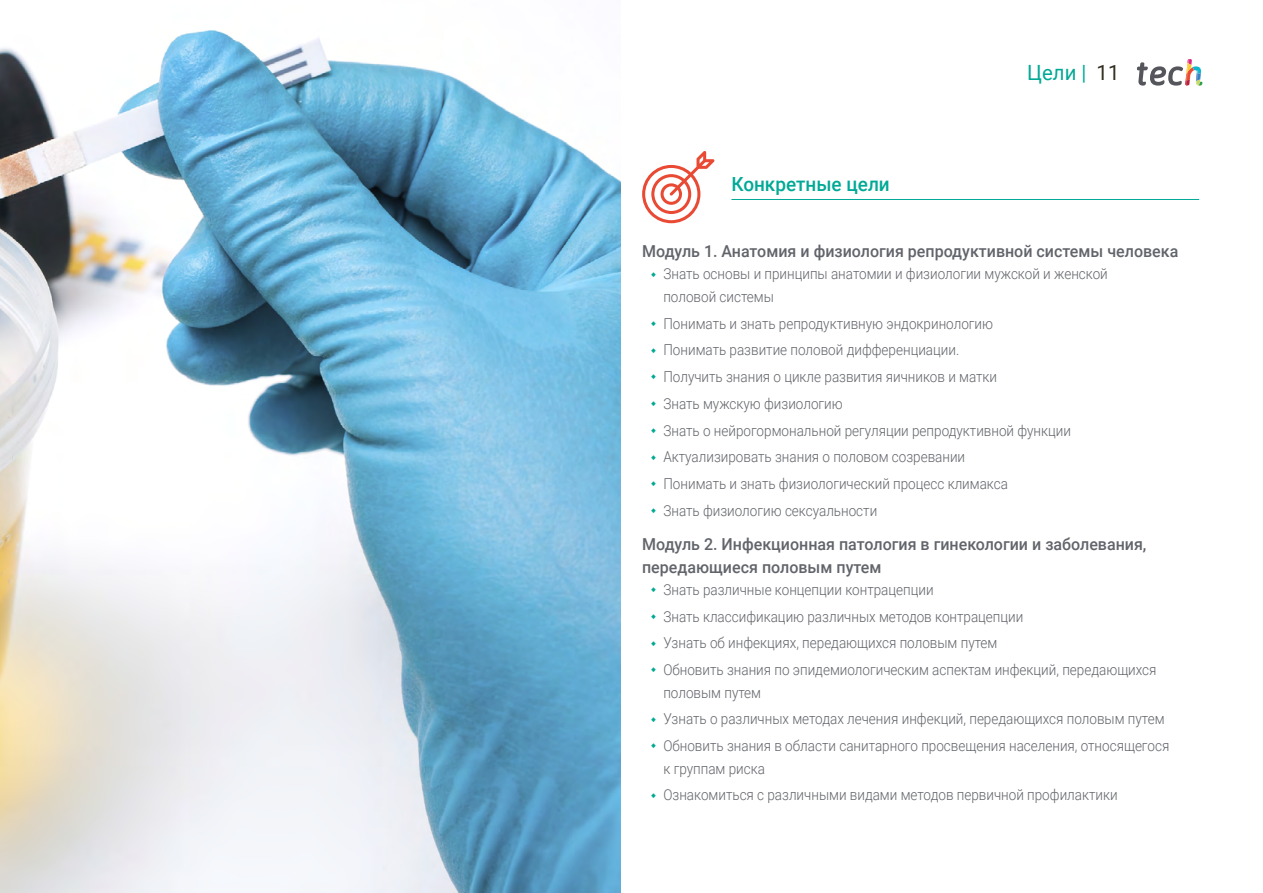
<style>
.page{position:relative;width:1263px;height:893px;background:#fff}
.page>*{position:absolute;margin:0;border:0;box-sizing:border-box;transform-origin:0 0}
.t1{font:21px "Roboto";color:#00a996}
.t2{font:500 19.5px "Roboto";color:#00a996}
.t3{font:500 16.5px/22.5px "Roboto";color:#61646a}
.t4{font:300 15px/26.7px "Roboto";color:#61646a;scale:.9 1}
.s1{color:#312e20}
</style>
<div class="page">
<svg style="left:642px;top:151px;width:72px;height:72px"></svg>
<hr style="left:731px;top:199px;width:468px;height:1px;background:#00a996">
<svg style="left:1137px;top:59px;width:65px;height:27px"></svg>
<img style="left:0;top:30px;width:621px;height:863px">
<h2 class="t2" style="left:731px;top:170px;width:160px">Конкретные цели</h2>
<h1 class="t1" style="left:1027px;top:57px;width:94px">Цели | <span class="s1">11</span></h1>
<p class="t3" style="left:642px;top:239px;width:538px">Модуль 1. Анатомия и физиология репродуктивной системы человека</p>
<p class="t4" style="left:663px;top:262px;width:495px;line-height:22.5px">Знать основы и принципы анатомии и физиологии мужской и женской половой системы</p>
<p class="t4" style="left:663px;top:309px;width:454px">Понимать и знать репродуктивную эндокринологию<br>Понимать развитие половой дифференциации.<br>Получить знания о цикле развития яичников и матки<br>Знать мужскую физиологию<br>Знать о нейрогормональной регуляции репродуктивной функции Актуализировать знания о половом созревании<br>Понимать и знать физиологический процесс климакса<br>Знать физиологию сексуальности</p>
<p class="t3" style="left:642px;top:532px;width:506px">Модуль 2. Инфекционная патология в гинекологии и заболевания, передающиеся половым путем</p>
<p class="t4" style="left:663px;top:576px;width:549px">Знать различные концепции контрацепции<br>Знать классификацию различных методов контрацепции<br>Узнать об инфекциях, передающихся половым путем<br>Обновить знания по эпидемиологическим аспектам инфекций, передающихся</p>
<p class="t4" style="left:663px;top:678px;width:564px">половым путем<br>Узнать о различных методах лечения инфекций, передающихся половым путем<br>Обновить знания в области санитарного просвещения населения, относящегося</p>
<p class="t4" style="left:663px;top:754px;width:506px">к группам риска<br>Ознакомиться с различными видами методов первичной профилактики</p>
</div>
